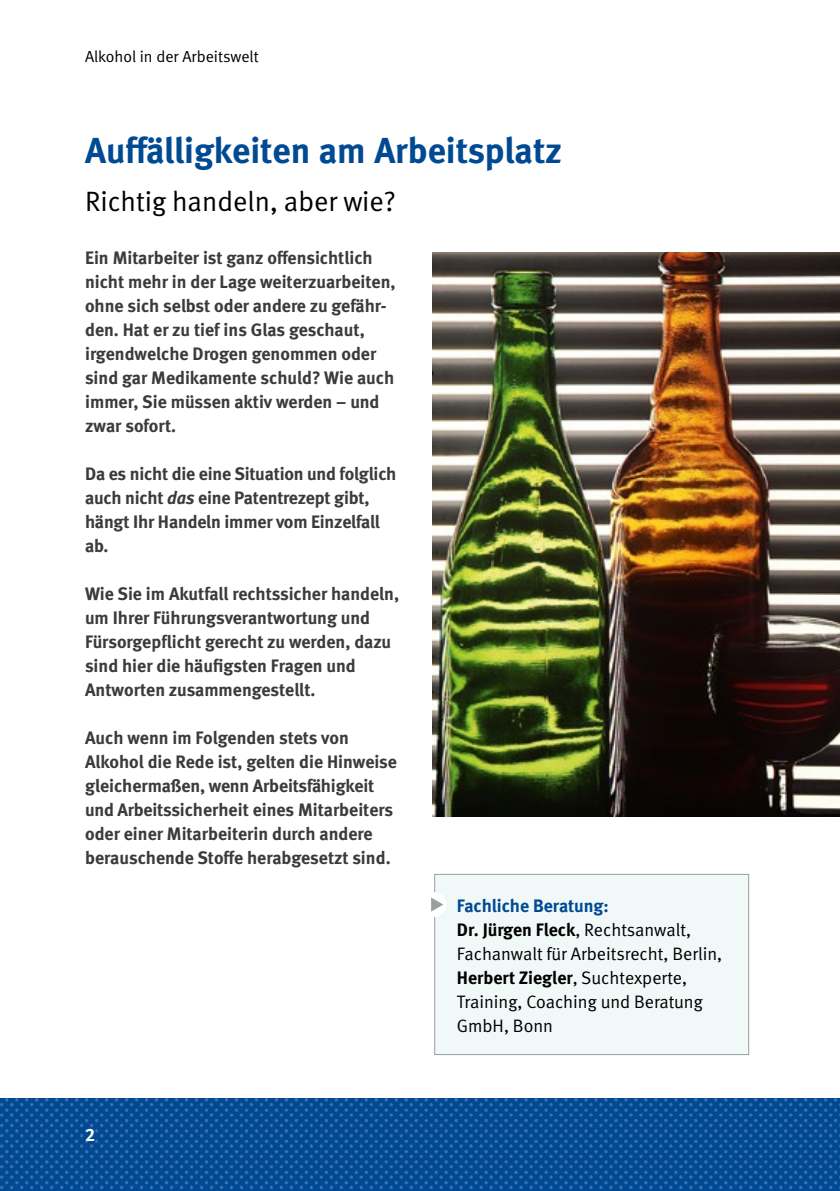
<style>
.page{position:relative;width:840px;height:1191px;background:#fff}
.page>*{position:absolute;margin:0;border:0;box-sizing:border-box;transform-origin:0 0}
.Ueberschrift{font:700 36px "DGUV Meta";color:#004a93}
.DGUV_Untertitel{font:28px "DGUV Meta";color:#000}
.Grundschrift{font:700 18px/24px "DGUV Meta";color:#3b3b3a}
.Grundschrift-2{font:18px/24px "DGUV Meta";color:#000}
.Grundschrift_bold{font:700 18px "DGUV Meta";color:#004a93}
.Zwischentitel{font:700 18px "DGUV Meta";color:#fff}
.Ueberschrift-2{font:16px "DGUV Meta";color:#000}
.s1{font-style:italic}
.s2{font-weight:700}
</style>
<div class="page">
<hr style="left:839px;top:1098px;width:1px;height:93px;background:#004a93">
<img style="left:0;top:1098px;width:839px;height:93px">
<div style="left:434px;top:874px;width:314px;height:181px;background:#f1f8f8;border:1px solid #9b9d9f"></div>
<div style="left:421px;top:892px;width:25px;height:25px;background:#fff;border-radius:50%"></div>
<svg style="left:431px;top:897px;width:12px;height:14px"></svg>
<img style="left:432px;top:252px;width:407px;height:564px">
<p class="Ueberschrift-2" style="left:85px;top:47px;width:175px">Alkohol in der Arbeitswelt</p>
<p class="Ueberschrift" style="left:85px;top:129px;width:478px">Auffälligkeiten am Arbeitsplatz</p>
<p class="DGUV_Untertitel" style="left:85px;top:185px;width:312px">Richtig handeln, aber wie?</p>
<p class="Grundschrift" style="left:85px;top:246px;width:312px">Ein Mitarbeiter ist ganz offensichtlich nicht mehr in der Lage weiterzuarbeiten, ohne sich selbst oder andere zu gefähr&shy;den. Hat er zu tief ins Glas geschaut, irgendwelche Drogen genommen oder sind gar Medikamente schuld? Wie auch immer, Sie müssen aktiv werden – und zwar sofort.</p>
<p class="Grundschrift" style="left:85px;top:462px;width:313px">Da es nicht die eine Situation und folglich auch nicht <span class="s1">das</span> eine Patentrezept gibt, hängt Ihr Handeln immer vom Einzelfall ab.</p>
<p class="Grundschrift" style="left:85px;top:582px;width:315px">Wie Sie im Akutfall rechtssicher handeln, um Ihrer Führungsverantwortung und Fürsorgepflicht gerecht zu werden, dazu sind hier die häufigsten Fragen und Antworten zusammengestellt.</p>
<p class="Grundschrift" style="left:85px;top:726px;width:313px">Auch wenn im Folgenden stets von Alkohol die Rede ist, gelten die Hinweise gleichermaßen, wenn Arbeitsfähigkeit und Arbeitssicherheit eines Mitarbeiters oder einer Mitarbeiterin durch andere berauschende Stoffe herabgesetzt sind.</p>
<p class="Zwischentitel" style="left:85px;top:1123px;width:12px">2</p>
<p class="Grundschrift_bold" style="left:456px;top:895px;width:153px">Fachliche Beratung:</p>
<p class="Grundschrift-2" style="left:456px;top:918px;width:267px"><span class="s2">Dr. Jürgen Fleck</span>, Rechtsanwalt,<br>Fachanwalt für Arbeitsrecht, Berlin,<br><span class="s2">Herbert Ziegler</span>, Suchtexperte,<br>Training, Coaching und Beratung<br>GmbH, Bonn</p>
</div>
